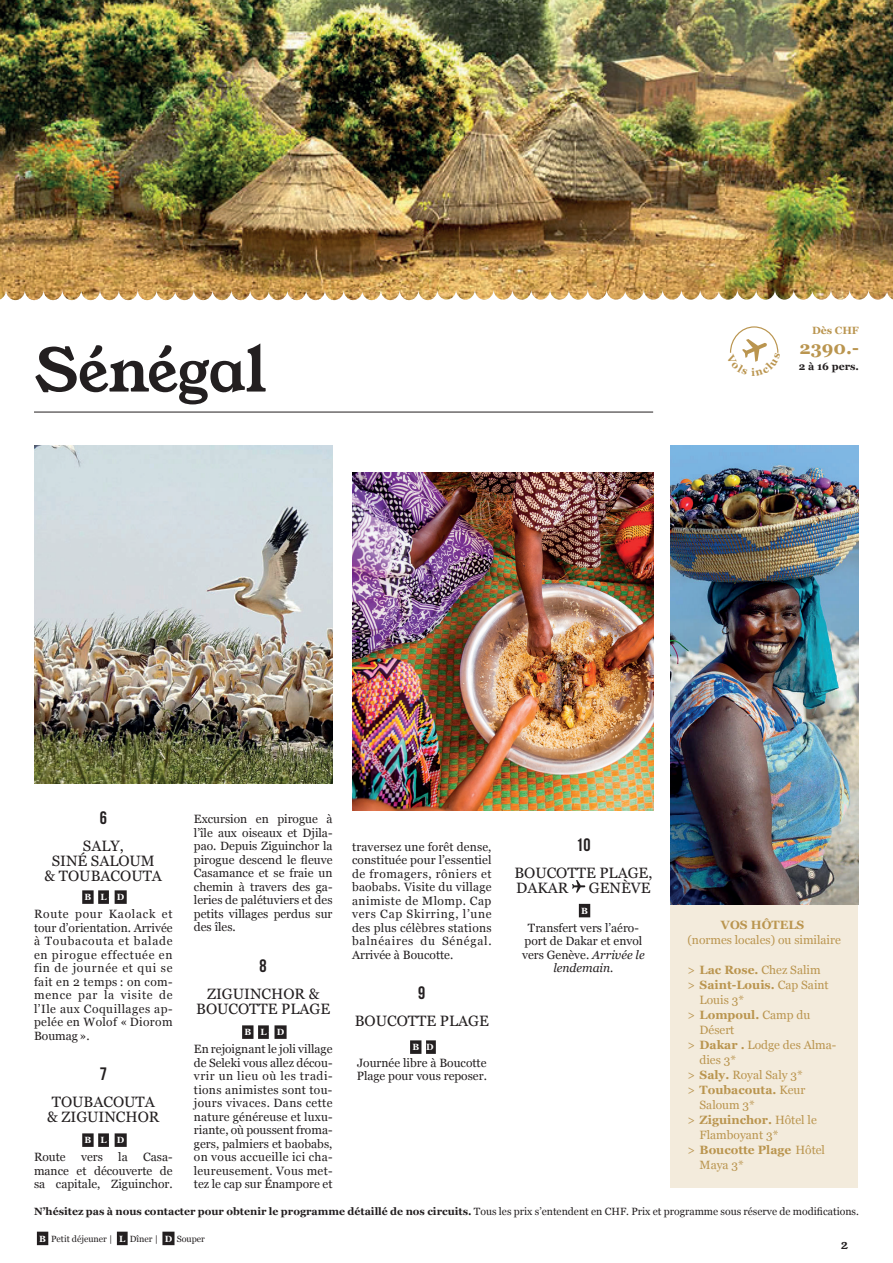
<style>
.page{position:relative;width:893px;height:1263px;background:#fff}
.page>*{position:absolute;margin:0;border:0;box-sizing:border-box;transform-origin:0 0}
.t1{font:60px "Young Serif";letter-spacing:-.005em;color:#231f20}
.t2{font:18px "Bebas Neue";color:#231f20}
.t3{font:700 18px "Georgia";color:#ba954f}
.t4{font:15px/15px "Georgia";color:#231f20;text-align:center}
.t5{font:13.05px "Young Serif";color:#231f20}
.t6{font:12px/13.5px "Georgia";color:#231f20;text-align:justify}
.t7{font:12px "Georgia";color:#ba954f}
.t8{font:700 12px "Georgia";color:#ba954f}
.t9{font:700 10.5px "Georgia";color:#231f20}
.t10{font:700 10.5px "Georgia";color:#ba954f}
.t11{font:9px "Georgia";color:#231f20}
.t12{font:700 9px "Georgia";color:#fff}
.s1{font-style:italic}
.s2{font-weight:700}
.s3{font-weight:400}
.s4{font-weight:700;color:#fff}
</style>
<div class="page">
<hr style="left:34px;top:412px;width:619px;height:1px;background:#231f20">
<div style="left:37px;top:1232px;width:11px;height:13px;background:#231f20"></div>
<div style="left:117px;top:1232px;width:11px;height:13px;background:#231f20"></div>
<div style="left:162px;top:1232px;width:13px;height:13px;background:#231f20"></div>
<img style="left:34px;top:446px;width:298px;height:337px">
<div style="left:82px;top:890px;width:12px;height:14px;background:#231f20"></div>
<div style="left:98px;top:890px;width:11px;height:14px;background:#231f20"></div>
<div style="left:115px;top:890px;width:12px;height:14px;background:#231f20"></div>
<div style="left:82px;top:1133px;width:12px;height:14px;background:#231f20"></div>
<div style="left:98px;top:1133px;width:11px;height:14px;background:#231f20"></div>
<div style="left:115px;top:1133px;width:12px;height:14px;background:#231f20"></div>
<div style="left:242px;top:1025px;width:11px;height:14px;background:#231f20"></div>
<div style="left:258px;top:1025px;width:11px;height:14px;background:#231f20"></div>
<div style="left:274px;top:1025px;width:13px;height:14px;background:#231f20"></div>
<div style="left:410px;top:1040px;width:11px;height:14px;background:#231f20"></div>
<div style="left:426px;top:1040px;width:10px;height:14px;background:#231f20"></div>
<img style="left:352px;top:472px;width:301px;height:338px">
<img style="left:670px;top:446px;width:189px;height:459px">
<div style="left:670px;top:905px;width:188px;height:282px;background:#f3ebdc"></div>
<div style="left:579px;top:904px;width:11px;height:13px;background:#231f20"></div>
<svg style="left:572px;top:880px;width:13px;height:13px"></svg>
<img style="left:465px;top:0;width:428px;height:300px">
<img style="left:0;top:0;width:465px;height:300px">
<svg style="left:730px;top:326px;width:49px;height:36px"></svg>
<h1 class="t1" style="left:34px;top:329px;width:234px">Sénégal</h1>
<p class="t10" style="left:812px;top:323px;width:48px">Dès CHF</p>
<h2 class="t3" style="left:799px;top:334px;width:61px">2390.-</h2>
<p class="t9" style="left:799px;top:358px;width:61px">2 à 16 pers.</p>
<h2 class="t2" style="left:100px;top:807px;width:9px">6</h2>
<p class="t4" style="left:45px;top:837px;width:119px">SALY,<br>SINÉ SALOUM &amp; TOUBACOUTA</p>
<p class="t12" style="left:85px;top:890px;width:41px">B L - D</p>
<p class="t6" style="left:34px;top:907px;width:140px">Route pour Kaolack et tour d’orientation. Arrivée à Toubacouta et balade en pirogue effectuée en fin de journée et qui se fait en 2 temps : on com&shy;mence par la visite de l’Ile aux Coquillages ap&shy;pelée en Wolof « Diorom Boumag».</p>
<h2 class="t2" style="left:100px;top:1064px;width:9px">7</h2>
<p class="t4" style="left:47px;top:1094px;width:114px">TOUBACOUTA &amp; ZIGUINCHOR</p>
<p class="t12" style="left:85px;top:1133px;width:41px">B L - D</p>
<p class="t6" style="left:34px;top:1150px;width:33px">Route</p>
<p class="t6" style="left:81px;top:1150px;width:23px">vers</p>
<p class="t6" style="left:118px;top:1150px;width:11px">la</p>
<p class="t6" style="left:34px;top:1150px;width:140px;text-indent:109px">Casa&shy;mance et découverte de sa capitale, Ziguinchor.</p>
<p class="t6" style="left:194px;top:812px;width:140px">Excursion en pirogue à l’île aux oiseaux et Djila&shy;pao. Depuis Ziguinchor la pirogue descend le fleuve Casamance et se fraie un chemin à travers des ga&shy;leries de palétuviers et des petits villages perdus sur des îles.</p>
<h2 class="t2" style="left:260px;top:956px;width:9px">8</h2>
<p class="t4" style="left:196px;top:986px;width:136px">ZIGUINCHOR &amp;<br>BOUCOTTE PLAGE</p>
<p class="t12" style="left:244px;top:1025px;width:41px">B L - D</p>
<p class="t6" style="left:194px;top:1042px;width:140px">En rejoignant le joli village de Seleki vous allez décou&shy;vrir un lieu où les tradi&shy;tions animistes sont tou&shy;jours vivaces. Dans cette nature généreuse et luxu&shy;riante, où poussent froma&shy;gers, palmiers et baobabs, on vous accueille ici cha&shy;leureusement. Vous met&shy;tez le cap sur Énampore et</p>
<p class="t6" style="left:352px;top:839px;width:141px">traversez une forêt dense, constituée pour l’essentiel de fromagers, rôniers et baobabs. Visite du village animiste de Mlomp. Cap vers Cap Skirring, l’une des plus célèbres stations balnéaires du Sénégal.<br>Arrivée à Boucotte.</p>
<h2 class="t2" style="left:418px;top:983px;width:9px">9</h2>
<p class="t4" style="left:355px;top:1013px;width:136px">BOUCOTTE PLAGE</p>
<p class="t12" style="left:412px;top:1040px;width:23px">B D</p>
<p class="t6" style="left:357px;top:1055px;width:132px">Journée libre à Boucotte<br>Plage pour vous reposer.</p>
<h2 class="t2" style="left:576px;top:834px;width:16px">10</h2>
<p class="t4" style="left:514px;top:864px;width:140px;text-align:left">BOUCOTTE PLAGE,<br>DAKAR</p>
<p class="t4" style="left:589px;top:879px;width:63px">GENÈVE</p>
<p class="t12" style="left:581px;top:904px;width:8px">B</p>
<p class="t6" style="left:522px;top:920px;width:124px;text-align:center">Transfert vers l’aéro&shy;port de Dakar et envol vers Genève. <span class="s1">Arrivée le lendemain.</span></p>
<p class="t8" style="left:721px;top:915px;width:85px">VOS HÔTELS</p>
<p class="t7" style="left:687px;top:931px;width:155px">(normes locales) ou similaire</p>
<p class="t7" style="left:687px;top:961px;width:135px">&gt; <span class="s2">Lac Rose.</span> Chez Salim</p>
<p class="t8" style="left:687px;top:975px;width:143px"><span class="s3">&gt;</span> Saint-Louis. <span class="s3">Cap Saint</span></p>
<p class="t7" style="left:700px;top:991px;width:46px">Louis 3*</p>
<p class="t8" style="left:687px;top:1005px;width:124px"><span class="s3">&gt;</span> Lompoul. <span class="s3">Camp du</span></p>
<p class="t7" style="left:700px;top:1021px;width:36px">Désert</p>
<p class="t7" style="left:687px;top:1036px;width:150px">&gt; <span class="s2">Dakar .</span> Lodge des Alma-</p>
<p class="t7" style="left:700px;top:1051px;width:38px">dies 3*</p>
<p class="t7" style="left:687px;top:1066px;width:117px">&gt; <span class="s2">Saly.</span> Royal Saly 3*</p>
<p class="t8" style="left:687px;top:1080px;width:119px"><span class="s3">&gt;</span> Toubacouta. <span class="s3">Keur</span></p>
<p class="t7" style="left:700px;top:1096px;width:57px">Saloum 3*</p>
<p class="t8" style="left:687px;top:1110px;width:131px"><span class="s3">&gt;</span> Ziguinchor. <span class="s3">Hôtel le</span></p>
<p class="t7" style="left:700px;top:1126px;width:80px">Flamboyant 3*</p>
<p class="t8" style="left:687px;top:1140px;width:139px"><span class="s3">&gt;</span> Boucotte Plage <span class="s3">Hôtel</span></p>
<p class="t7" style="left:700px;top:1156px;width:46px">Maya 3*</p>
<p class="t9" style="left:34px;top:1203px;width:826px">N’hésitez pas à nous contacter pour obtenir le programme détaillé de nos circuits. <span class="s3">Tous les prix s’entendent en CHF. Prix et programme sous réserve de modifications.</span></p>
<p class="t11" style="left:39px;top:1232px;width:167px"><span class="s4">B</span> Petit déjeuner | <span class="s4">L</span> Dîner | <span class="s4">D</span> Souper</p>
<p class="t5" style="left:841px;top:1235px;width:8px">2</p>
</div>
